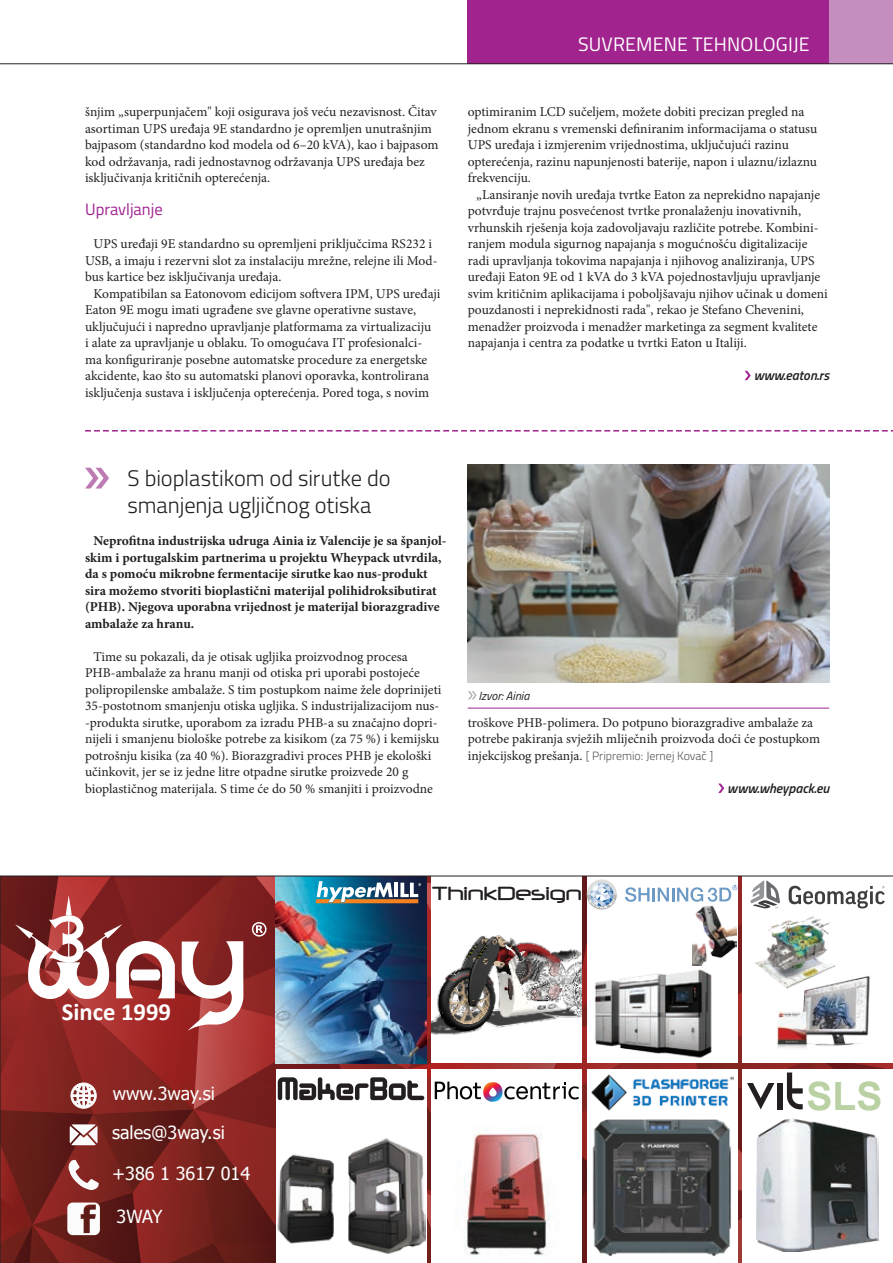
<style>
.page{position:relative;width:893px;height:1263px;background:#fff}
.page>*{position:absolute;margin:0;border:0;box-sizing:border-box;transform-origin:0 0}
.t1{font:700 39px "Arial";color:#b9d1a3}
.t2{font:700 24.6px "Calibri";color:#fff}
.Novica_naslov{font:300 22.5px/27px "Titillium";letter-spacing:-.005em;color:#231f20}
.t3{font:22.5px "Neuropol";color:#231f20}
.t4{font:19.5px "Titillium";letter-spacing:.01em;color:#fff}
.t5{font:18px/38.5px "Tahoma";color:#fff}
.Vsebina_-_podnaslov{font:16.5px "Titillium";color:#a0238e}
.vsebina_-_body_text{font:13.5px/16.5px "Minion Pro";color:#231f20}
.Novica_-_uvodni_teks{font:700 13.5px/16.5px "Minion Pro";color:#231f20}
.Novica_-_url_3_88{font:italic 600 13.5px "Titillium";color:#231f20}
.Novica_-_url{font:italic 600 13.5px "Titillium";color:#231f20}
.vsebina_-_body_text-2{font:300 12px "Titillium";color:#57585a}
.t6{font:italic 12px "Titillium";color:#231f20}
.s1{font-family:"Myriad Pro";font-style:normal;font-size:22.5px;color:#a8a9ad}
.s2{font-family:"Minion Pro";font-weight:400;font-size:13.5px;color:#231f20}
</style>
<div class="page">
<div style="left:829px;top:0;width:64px;height:64px;background:#c68ebf"></div>
<div style="left:468px;top:0;width:361px;height:64px;background:#a0238e"></div>
<svg style="left:745px;top:371px;width:6px;height:9px"></svg>
<hr style="left:0;top:63px;width:893px;height:1px;background:#231f20">
<svg style="left:718px;top:783px;width:6px;height:10px"></svg>
<svg style="left:85px;top:468px;width:24px;height:20px"></svg>
<img style="left:468px;top:465px;width:361px;height:217px">
<hr style="left:468px;top:708px;width:361px;height:1px;background:#a0238e">
<svg style="left:85px;top:430px;width:808px;height:1px"></svg>
<img style="left:0;top:876px;width:893px;height:387px">
<p class="vsebina_-_body_text" style="left:85px;top:104px;width:355px">šnjim „superpunjačem" koji osigurava još veću nezavisnost. Čitav asortiman UPS uređaja 9E standardno je opremljen unutrašnjim bajpasom (standardno kod modela od 6–20 kVA), kao i bajpasom kod održavanja, radi jednostavnog održavanja UPS uređaja bez isključivanja kritičnih opterećenja.</p>
<p class="Vsebina_-_podnaslov" style="left:85px;top:197px;width:79px">Upravljanje</p>
<p class="vsebina_-_body_text" style="left:85px;top:236px;width:354px;text-indent:9px">UPS uređaji 9E standardno su opremljeni priključcima RS232 i<br>USB, a imaju i rezervni slot za instalaciju mrežne, relejne ili Mod&shy;bus kartice bez isključivanja uređaja.</p>
<p class="vsebina_-_body_text" style="left:85px;top:285px;width:357px;text-indent:9px">Kompatibilan sa Eatonovom edicijom softvera IPM, UPS uređaji Eaton 9E mogu imati ugrađene sve glavne operativne sustave, uključujući i napredno upravljanje platformama za virtualizaciju<br>i alate za upravljanje u oblaku. To omogućava IT profesionalci&shy;ma konfiguriranje posebne automatske procedure za energetske akcidente, kao što su automatski planovi oporavka, kontrolirana isključenja sustava i isključenja opterećenja. Pored toga, s novim</p>
<h3 class="t4" style="left:578px;top:30px;width:233px">SUVREMENE TEHNOLOGIJE</h3>
<p class="vsebina_-_body_text" style="left:468px;top:104px;width:351px">optimiranim LCD sučeljem, možete dobiti precizan pregled na jednom ekranu s vremenski definiranim informacijama o statusu UPS uređaja i izmjerenim vrijednostima, uključujući razinu opterećenja, razinu napunjenosti baterije, napon i ulaznu/izlaznu frekvenciju.</p>
<p class="vsebina_-_body_text" style="left:468px;top:186px;width:361px;text-indent:9px">„Lansiranje novih uređaja tvrtke Eaton za neprekidno napajanje potvrđuje trajnu posvećenost tvrtke pronalaženju inovativnih, vrhunskih rješenja koja zadovoljavaju različite potrebe. Kombini&shy;ranjem modula sigurnog napajanja s mogućnošću digitalizacije radi upravljanja tokovima napajanja i njihovog analiziranja, UPS uređaji Eaton 9E od 1 kVA do 3 kVA pojednostavljuju upravljanje svim kritičnim aplikacijama i poboljšavaju njihov učinak u domeni pouzdanosti i neprekidnosti rada", rekao je Stefano Chevenini, menadžer proizvoda i menadžer marketinga za segment kvalitete napajanja i centra za podatke u tvrtki Eaton u Italiji.</p>
<p class="Novica_-_url" style="left:754px;top:365px;width:77px">www.eaton.rs</p>
<p class="Novica_naslov" style="left:128px;top:463px;width:265px">S bioplastikom od sirutke do smanjenja ugljičnog otiska</p>
<p class="Novica_-_uvodni_teks" style="left:85px;top:533px;width:363px;text-indent:9px">Neprofitna industrijska udruga Ainia iz Valencije je sa španjol&shy;skim i portugalskim partnerima u projektu Wheypack utvrdila, da s pomoću mikrobne fermentacije sirutke kao nus-produkt sira možemo stvoriti bioplastični materijal polihidroksibutirat (PHB). Njegova uporabna vrijednost je materijal biorazgradive ambalaže za hranu.</p>
<p class="vsebina_-_body_text" style="left:85px;top:648px;width:358px;text-indent:9px">Time su pokazali, da je otisak ugljika proizvodnog procesa PHB-ambalaže za hranu manji od otiska pri uporabi postojeće polipropilenske ambalaže. S tim postupkom naime žele doprinijeti 35-postotnom smanjenju otiska ugljika. S industrijalizacijom nus--produkta sirutke, uporabom za izradu PHB-a su značajno dopri&shy;nijeli i smanjenu biološke potrebe za kisikom (za 75 %) i kemijsku potrošnju kisika (za 40 %). Biorazgradivi proces PHB je ekološki učinkovit, jer se iz jedne litre otpadne sirutke proizvede 20 g bioplastičnog materijala. S time će do 50 % smanjiti i proizvodne</p>
<p class="t6" style="left:468px;top:687px;width:63px"><span class="s1">»</span>Izvor: Ainia</p>
<p class="vsebina_-_body_text" style="left:468px;top:714px;width:354px">troškove PHB-polimera. Do potpuno biorazgradive ambalaže za potrebe pakiranja svježih mliječnih proizvoda doći će postupkom</p>
<p class="vsebina_-_body_text-2" style="left:468px;top:747px;width:247px"><span class="s2">injekcijskog prešanja.</span> [ Pripremio: Jernej Kovač ]</p>
<p class="Novica_-_url_3_88" style="left:727px;top:778px;width:103px">www.wheypack.eu</p>
<h2 class="t2" style="left:62px;top:994px;width:111px">Since 1999</h2>
<h3 class="t5" style="left:112px;top:1074px;width:114px">www.3way.si sales@3way.si</h3>
<h3 class="t5" style="left:112px;top:1153px;width:140px">+386 1 3617 014</h3>
<h3 class="t5" style="left:117px;top:1197px;width:48px">3WAY</h3>
<h3 class="t3" style="left:432px;top:882px;width:151px">ThinkDesign</h3>
<h1 class="t1" style="left:807px;top:1071px;width:77px">SLS</h1>
</div>
